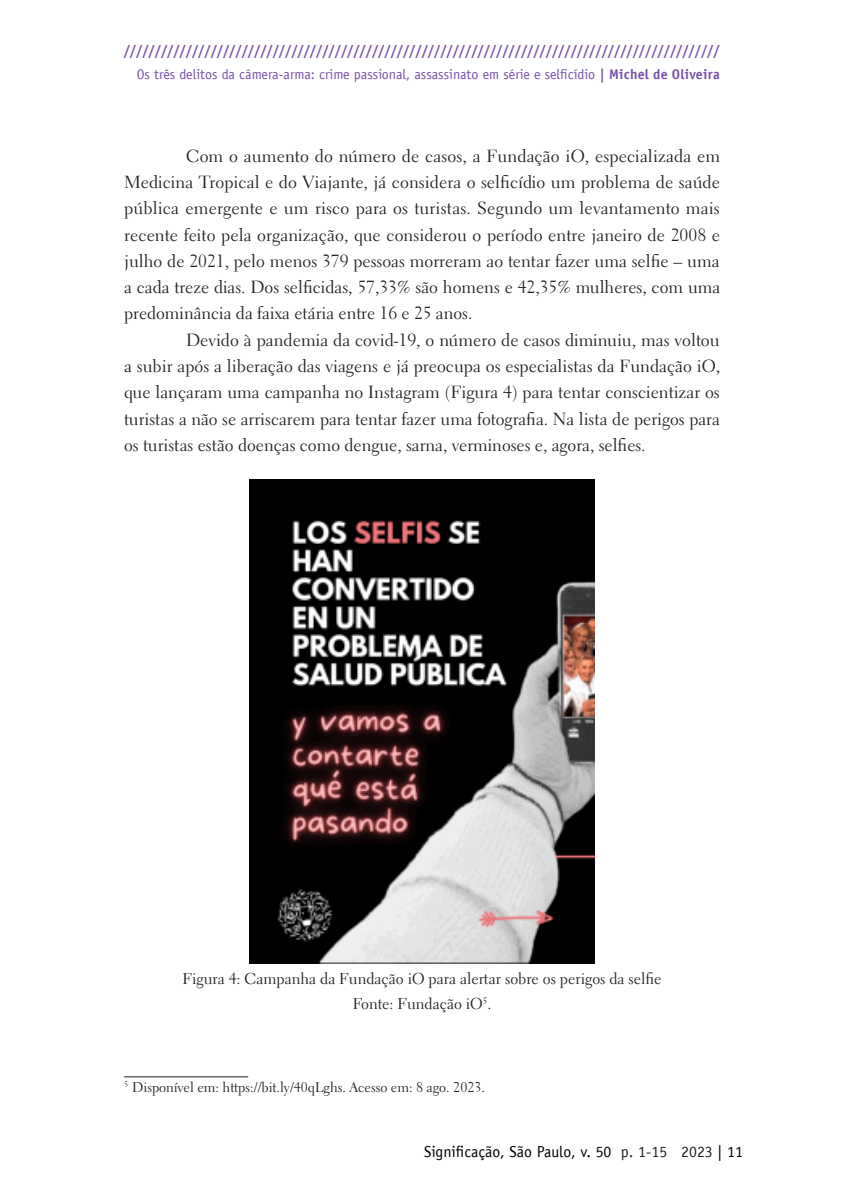
<style>
.page{position:relative;width:844px;height:1191px;background:#fff}
.page>*{position:absolute;margin:0;border:0;box-sizing:border-box;transform-origin:0 0}
.TEXTO{font:17.5px/26.2px "Electra LT Std";color:#231f20;text-align:justify}
.Tit_figura{font:15.75px "Electra LT Std";color:#231f20}
.t1{font:15.75px "Officina Sans LT";color:#000}
.Fonte_figura{font:15.75px "Electra LT Std";color:#231f20}
.t2{font:700 14px "Officina Sans LT";color:#7850ab}
.t3{font:14px "Officina Sans LT";color:#7850ab}
.NOTA_DE_RODAPE{font:14px "Electra LT Std";color:#231f20}
.s1{font-weight:700}
.s2{color:#231f20}
</style>
<div class="page">
<img style="left:250px;top:480px;width:344px;height:483px">
<hr style="left:124px;top:1076px;width:124px;height:1px;background:#231f20">
<p class="t2" style="left:124px;top:41px;width:597px">////////////////////////////////////////////////////////////////////////////////////////////////</p>
<p class="t3" style="left:137px;top:66px;width:584px">Os três delitos da câmera-arma: crime passional, assassinato em série e selficídio <span class="s1">| Michel de Oliveira</span></p>
<p class="TEXTO" style="left:124px;top:143px;width:597px;text-indent:62px">Com o aumento do número de casos, a Fundação iO, especializada em Medicina Tropical e do Viajante, já considera o selficídio um problema de saúde pública emergente e um risco para os turistas. Segundo um levantamento mais recente feito pela organização, que considerou o período entre janeiro de 2008 e julho de 2021, pelo menos 379 pessoas morreram ao tentar fazer uma selfie – uma a cada treze dias. Dos selficidas, 57,33% são homens e 42,35% mulheres, com uma predominância da faixa etária entre 16 e 25 anos.</p>
<p class="TEXTO" style="left:124px;top:327px;width:597px;text-indent:62px">Devido à pandemia da covid-19, o número de casos diminuiu, mas voltou a subir após a liberação das viagens e já preocupa os especialistas da Fundação iO, que lançaram uma campanha no Instagram (Figura 4) para tentar conscientizar os turistas a não se arriscarem para tentar fazer uma fotografia. Na lista de perigos para os turistas estão doenças como dengue, sarna, verminoses e, agora, selfies.</p>
<p class="Tit_figura" style="left:182px;top:968px;width:480px">Figura 4: Campanha da Fundação iO para alertar sobre os perigos da selfie</p>
<p class="Fonte_figura" style="left:352px;top:994px;width:140px">Fonte: Fundação iO<sup>5</sup>.</p>
<p class="NOTA_DE_RODAPE" style="left:124px;top:1078px;width:362px"><sup>5</sup> Disponível em: https://bit.ly/40qLghs. Acesso em: 8 ago. 2023.</p>
<p class="t1" style="left:424px;top:1142px;width:320px">Significação, São Paulo, v. 50 <span class="s2">p. 1-15 2023</span> | 11</p>
</div>
